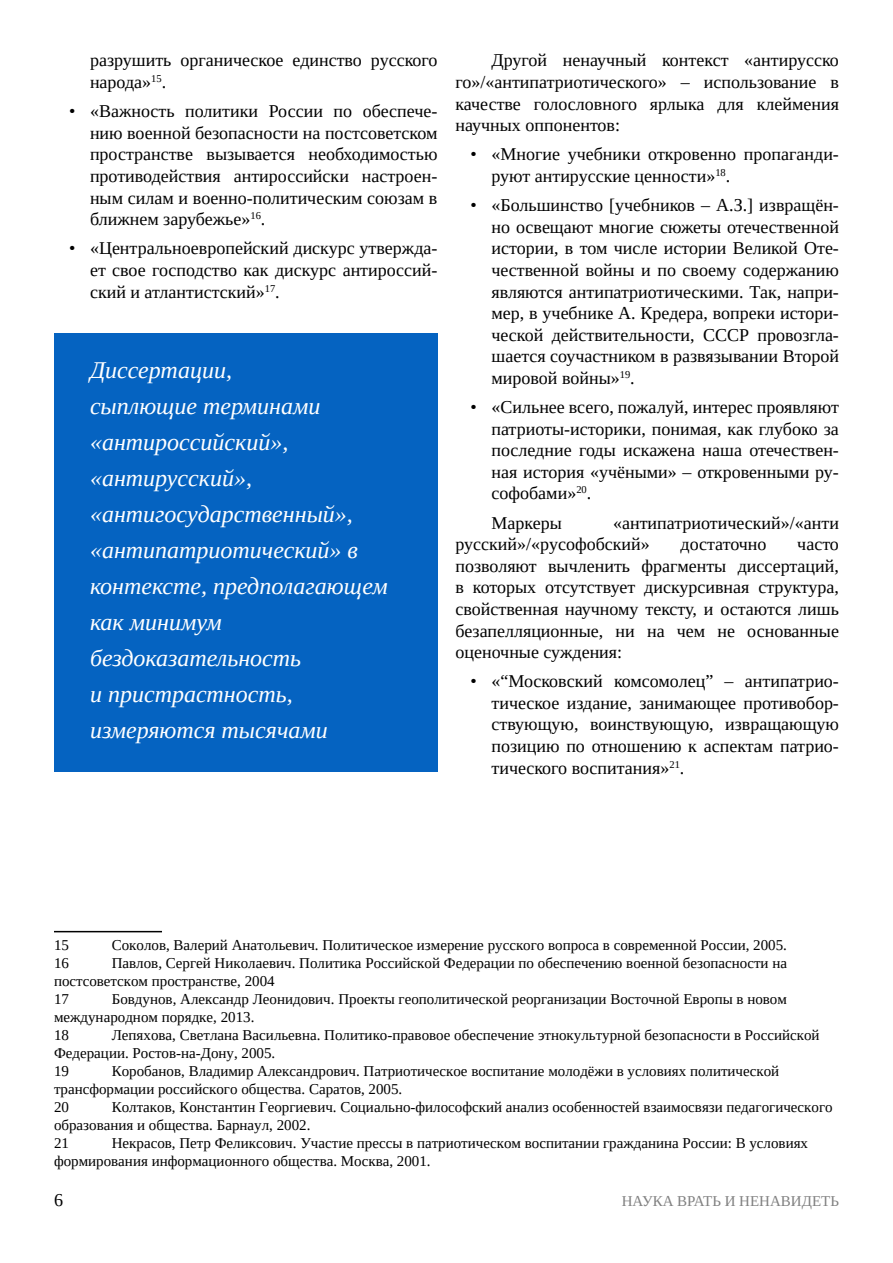
<style>
.page{position:relative;width:893px;height:1263px;background:#fff}
.page>*{position:absolute;margin:0;border:0;box-sizing:border-box;transform-origin:0 0}
.t1{font:italic 24px/36px "Tinos";color:#fff}
.t2{font:18px/21.6px "Tinos";color:#000;text-align:justify}
.Footnote{font:15px/18px "Tinos";color:#000}
.t3{font:15px "Tinos";color:#808080}
</style>
<div class="page">
<div style="left:54px;top:333px;width:383px;height:439px;background:#0563c1"></div>
<hr style="left:54px;top:931px;width:108px;height:1px;background:#000">
<p class="t2" style="left:90px;top:50px;width:349px">разрушить органическое единство русского народа»<sup>15</sup>.</p>
<p class="t2" style="left:90px;top:100px;width:349px;text-indent:-21px">• «Важность политики России по обеспече&shy;нию военной безопасности на постсоветском пространстве вызывается необходимостью противодействия антироссийски настроен&shy;ным силам и военно-политическим союзам в ближнем зарубежье»<sup>16</sup>.</p>
<p class="t2" style="left:90px;top:237px;width:349px;text-indent:-21px">• «Центральноевропейский дискурс утвержда&shy;ет свое господство как дискурс антироссий&shy;ский и атлантистский»<sup>17</sup>.</p>
<p class="t1" style="left:90px;top:352px;width:299px">Диссертации,<br>сыплющие терминами «антироссийский», «антирусский», «антигосударственный», «антипатриотический» в контексте, предполагающем как минимум бездоказательность<br>и пристрастность, измеряются тысячами</p>
<p class="t2" style="left:455px;top:50px;width:385px;text-indent:36px">Другой ненаучный контекст «антирусско го»/«антипатриотического» – использование в качестве голословного ярлыка для клеймения научных оппонентов:</p>
<p class="t2" style="left:491px;top:143px;width:349px;text-indent:-21px">• «Многие учебники откровенно пропаганди&shy;руют антирусские ценности»<sup>18</sup>.</p>
<p class="t2" style="left:491px;top:194px;width:349px;text-indent:-21px">• «Большинство [учебников – А.З.] извращён&shy;но освещают многие сюжеты отечественной истории, в том числе истории Великой Оте&shy;чественной войны и по своему содержанию являются антипатриотическими. Так, напри&shy;мер, в учебнике А. Кредера, вопреки истори&shy;ческой действительности, СССР провозгла&shy;шается соучастником в развязывании Второй мировой войны»<sup>19</sup>.</p>
<p class="t2" style="left:491px;top:396px;width:349px;text-indent:-21px">• «Сильнее всего, пожалуй, интеpec проявляют патриоты-историки, понимая, как глубоко за последние годы искажена наша отечествен&shy;ная история «учёными» – откровенными ру&shy;софобами»<sup>20</sup>.</p>
<p class="t2" style="left:491px;top:512px;width:72px">Маркеры</p>
<p class="t2" style="left:455px;top:512px;width:385px;text-indent:158px">«антипатриотический»/«анти русский»/«русофобский»</p>
<p class="t2" style="left:455px;top:533px;width:385px;text-indent:342px">часто позволяют вычленить фрагменты диссертаций, в которых отсутствует дискурсивная структура, свойственная научному тексту, и остаются лишь безапелляционные, ни на чем не основанные оценочные суждения:</p>
<p class="t2" style="left:491px;top:670px;width:349px;text-indent:-21px">• «“Московский комсомолец” – антипатрио&shy;тическое издание, занимающее противобор&shy;ствующую, воинствующую, извращающую позицию по отношению к аспектам патрио&shy;тического воспитания»<sup>21</sup>.</p>
<p class="t2" style="left:680px;top:533px;width:88px">достаточно</p>
<p class="Footnote" style="left:54px;top:935px;width:16px">15</p>
<p class="Footnote" style="left:112px;top:935px;width:677px">Соколов, Валерий Анатольевич. Политическое измерение русского вопроса в современной России, 2005.</p>
<p class="Footnote" style="left:54px;top:953px;width:16px">16</p>
<p class="Footnote" style="left:54px;top:953px;width:735px;text-indent:58px">Павлов, Сергей Николаевич. Политика Российской Федерации по обеспечению военной безопасности на постсоветском пространстве, 2004</p>
<p class="Footnote" style="left:54px;top:989px;width:16px">17</p>
<p class="Footnote" style="left:54px;top:989px;width:734px;text-indent:58px">Бовдунов, Александр Леонидович. Проекты геополитической реорганизации Восточной Европы в новом международном порядке, 2013.</p>
<p class="Footnote" style="left:54px;top:1025px;width:16px">18</p>
<p class="Footnote" style="left:54px;top:1025px;width:767px;text-indent:58px">Лепяхова, Светлана Васильевна. Политико-правовое обеспечение этнокультурной безопасности в Российской<br>Федерации. Ростов-на-Дону, 2005.</p>
<p class="Footnote" style="left:54px;top:1061px;width:16px">19</p>
<p class="Footnote" style="left:54px;top:1061px;width:727px;text-indent:58px">Коробанов, Владимир Александрович. Патриотическое воспитание молодёжи в условиях политической трансформации российского общества. Саратов, 2005.</p>
<p class="Footnote" style="left:54px;top:1097px;width:16px">20</p>
<p class="Footnote" style="left:54px;top:1097px;width:780px;text-indent:58px">Колтаков, Константин Георгиевич. Социально-философский анализ особенностей взаимосвязи педагогического образования и общества. Барнаул, 2002.</p>
<p class="Footnote" style="left:54px;top:1133px;width:16px">21</p>
<p class="Footnote" style="left:54px;top:1133px;width:756px;text-indent:58px">Некрасов, Петр Феликсович. Участие прессы в патриотическом воспитании гражданина России: В условиях формирования информационного общества. Москва, 2001.</p>
<p class="t2" style="left:54px;top:1189px;width:10px">6</p>
<p class="t3" style="left:622px;top:1191px;width:219px">НАУКА ВРАТЬ И НЕНАВИДЕТЬ</p>
</div>
